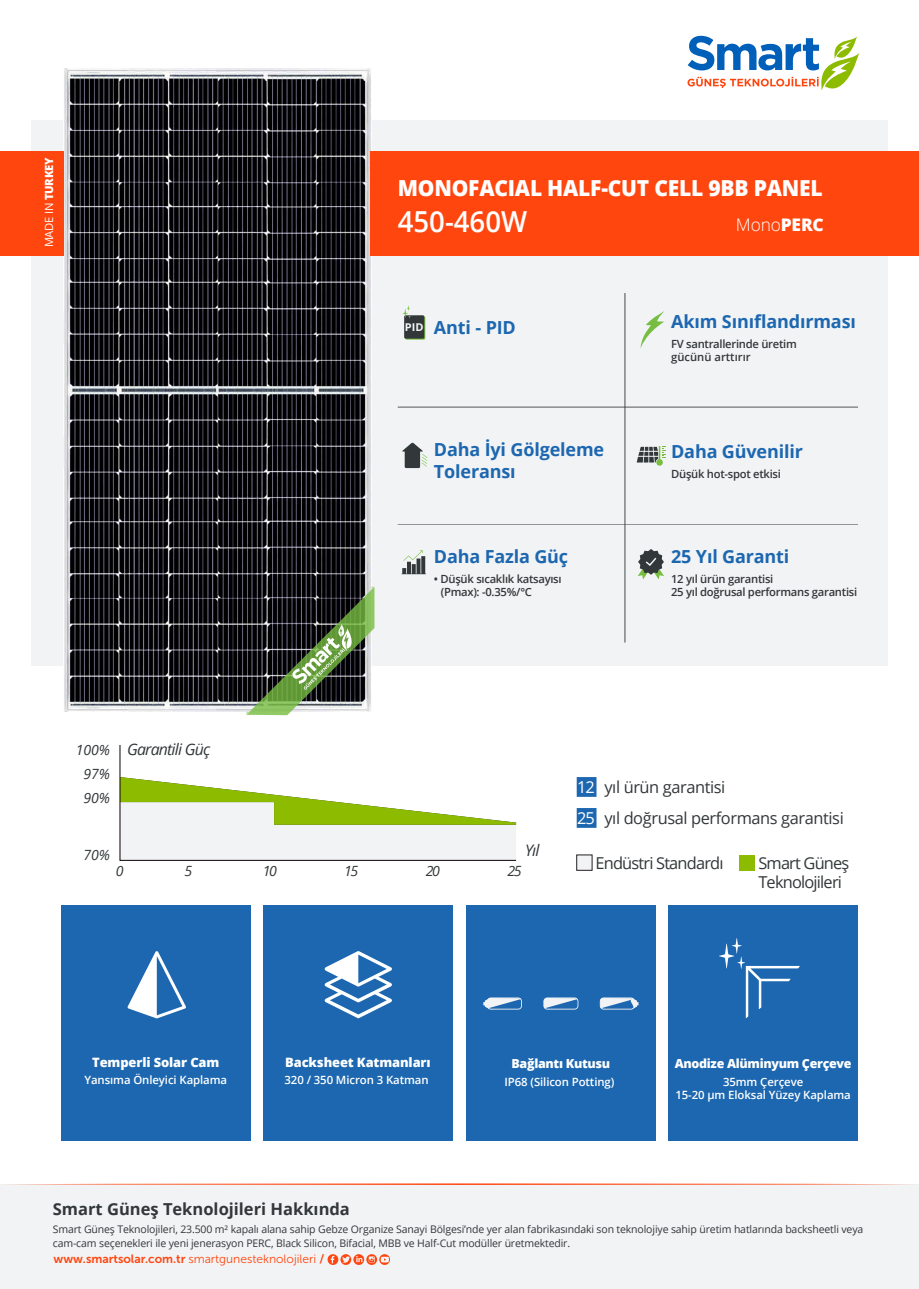
<style>
.page{position:relative;width:919px;height:1289px;background:#fff}
.page>*{position:absolute;margin:0;border:0;box-sizing:border-box;transform-origin:0 0}
.t1{font:600 28.95px "Open Sans";color:#fff;scale:.95 1}
.t2{font:800 22.05px "Open Sans";letter-spacing:-.01em;color:#fff;scale:.95 1}
.t3{font:700 18px/21.6px "Open Sans";letter-spacing:-.01em;color:#1c67b0}
.t4{font:300 17.4px "Open Sans";color:#fff}
.t5{font:700 16.5px "Open Sans";color:#323739}
.t6{font:16.35px/30.9px "Open Sans";letter-spacing:-.025em;color:#323739}
.t7{font:16.35px/19.6px "Open Sans";letter-spacing:-.05em;color:#323739}
.t8{font:italic 15.9px "Open Sans";letter-spacing:-.05em;color:#323739}
.t9{font:italic 14.1px/24px "Open Sans";letter-spacing:-.01em;color:#323739;text-align:center}
.t10{font:800 12.9px "Open Sans";letter-spacing:-.01em;color:#fff}
.t11{font:800 12.45px "Open Sans";letter-spacing:-.025em;color:#fff}
.t12{font:12px "Museo Sans 300";color:#ff460f}
.t13{font:600 11.4px/13.6px "Open Sans";letter-spacing:-.01em;color:#fff;text-align:center}
.t14{font:600 11.25px/13.5px "Open Sans";letter-spacing:-.025em;color:#323739}
.t15{font:11.25px "Open Sans";letter-spacing:-.025em;color:#fff}
.t16{font:700 10.65px "Open Sans";color:#f2f3f4}
.t17{font:10.5px/13.5px "Open Sans";letter-spacing:-.015em;color:#323739}
.s1{font-weight:800}
.s2{color:#fff}
.s3{font-family:"Museo Sans 700"}
</style>
<div class="page">
<div style="left:31px;top:121px;width:856px;height:545px;background:#f2f3f4"></div>
<img style="left:63px;top:69px;width:308px;height:642px">
<div style="left:0;top:151px;width:63px;height:104px;background:#ff460f"></div>
<div style="left:370px;top:151px;width:548px;height:104px;background:#ff460f"></div>
<hr style="left:398px;top:524px;width:459px;height:1px;background:#323739">
<hr style="left:398px;top:407px;width:459px;height:1px;background:#323739">
<hr style="left:624px;top:293px;width:1px;height:349px;background:#323739">
<svg style="left:402px;top:442px;width:25px;height:26px"></svg>
<svg style="left:401px;top:550px;width:25px;height:24px"></svg>
<svg style="left:405px;top:316px;width:20px;height:23px"></svg>
<div style="left:404px;top:315px;width:20px;height:23px;background:#323739;border-radius:2px"></div>
<svg style="left:402px;top:305px;width:9px;height:14px"></svg>
<svg style="left:636px;top:446px;width:29px;height:20px"></svg>
<svg style="left:638px;top:549px;width:26px;height:30px"></svg>
<svg style="left:640px;top:311px;width:24px;height:37px"></svg>
<div style="left:61px;top:905px;width:190px;height:235px;background:#1c67b0"></div>
<div style="left:466px;top:905px;width:189px;height:235px;background:#1c67b0"></div>
<div style="left:263px;top:905px;width:190px;height:235px;background:#1c67b0"></div>
<div style="left:668px;top:905px;width:189px;height:235px;background:#1c67b0"></div>
<svg style="left:127px;top:951px;width:59px;height:67px"></svg>
<svg style="left:719px;top:938px;width:81px;height:80px"></svg>
<svg style="left:483px;top:997px;width:39px;height:12px"></svg>
<svg style="left:599px;top:997px;width:39px;height:12px"></svg>
<svg style="left:543px;top:997px;width:35px;height:12px"></svg>
<svg style="left:324px;top:951px;width:68px;height:67px"></svg>
<div style="left:0;top:1184px;width:918px;height:104px;background:#f2f3f4"></div>
<svg style="left:72px;top:1183px;width:775px;height:1px"></svg>
<div style="left:576px;top:854px;width:16px;height:16px;background:#f2f3f4"></div>
<div style="left:738px;top:855px;width:16px;height:15px;background:#8dbb00"></div>
<svg style="left:576px;top:777px;width:20px;height:19px"></svg>
<svg style="left:120px;top:745px;width:396px;height:115px"></svg>
<svg style="left:576px;top:808px;width:20px;height:19px"></svg>
<svg style="left:327px;top:1254px;width:63px;height:10px"></svg>
<svg style="left:687px;top:36px;width:172px;height:55px"></svg>
<svg style="left:246px;top:586px;width:128px;height:129px"></svg>
<p class="t15" style="left:41px;top:247px;width:91px;rotate:-90deg">MADE IN <span class="s1">TURKEY</span></p>
<h2 class="t2" style="left:398px;top:171px;width:449px">MONOFACIAL HALF-CUT CELL 9BB PANEL</h2>
<h1 class="t1" style="left:398px;top:201px;width:138px">450-460W</h1>
<h3 class="t4" style="left:735px;top:213px;width:89px">Mono<span class="s1">PERC</span></h3>
<p class="t16" style="left:405px;top:319px;width:20px">PID</p>
<h3 class="t3" style="left:434px;top:316px;width:83px">Anti - PID</h3>
<h3 class="t3" style="left:434px;top:438px;width:172px">Daha İyi Gölgeleme<br>Toleransı</h3>
<h3 class="t3" style="left:434px;top:545px;width:136px">Daha Fazla Güç</h3>
<p class="t14" style="left:440px;top:571px;width:122px;text-indent:-7px">• Düşük sıcaklık katsayısı (Pmax): -0.35%/°C</p>
<h3 class="t3" style="left:671px;top:310px;width:186px">Akım Sınıflandırması</h3>
<p class="t14" style="left:671px;top:337px;width:127px">FV santrallerinde üretim gücünü arttırır</p>
<h3 class="t3" style="left:671px;top:440px;width:133px">Daha Güvenilir</h3>
<p class="t14" style="left:671px;top:466px;width:111px">Düşük hot-spot etkisi</p>
<h3 class="t3" style="left:671px;top:545px;width:120px">25 Yıl Garanti</h3>
<p class="t14" style="left:671px;top:571px;width:187px">12 yıl ürün garantisi<br>25 yıl doğrusal performans garantisi</p>
<h3 class="t9" style="left:76px;top:738px;width:36px">100%<br>97%<br>90%</h3>
<h3 class="t9" style="left:83px;top:842px;width:28px">70%</h3>
<h3 class="t8" style="left:127px;top:738px;width:84px">Garantili Güç</h3>
<h3 class="t8" style="left:525px;top:838px;width:16px">Yıl</h3>
<h3 class="t9" style="left:116px;top:858px;width:9px">0</h3>
<h3 class="t9" style="left:184px;top:858px;width:9px">5</h3>
<h3 class="t9" style="left:263px;top:858px;width:16px">10</h3>
<h3 class="t9" style="left:344px;top:858px;width:16px">15</h3>
<h3 class="t9" style="left:426px;top:858px;width:16px">20</h3>
<h3 class="t9" style="left:507px;top:858px;width:16px">25</h3>
<h3 class="t6" style="left:577px;top:771px;width:268px"><span class="s2">12</span> yıl ürün garantisi<br><span class="s2">25</span> yıl doğrusal performans garantisi</h3>
<h3 class="t7" style="left:595px;top:852px;width:130px">Endüstri Standardı</h3>
<h3 class="t7" style="left:758px;top:852px;width:92px">Smart Güneş<br>Teknolojileri</h3>
<p class="t10" style="left:92px;top:1052px;width:129px">Temperli Solar Cam</p>
<p class="t13" style="left:84px;top:1072px;width:144px">Yansıma Önleyici Kaplama</p>
<p class="t10" style="left:285px;top:1052px;width:147px">Backsheet Katmanları</p>
<p class="t13" style="left:284px;top:1072px;width:145px">320 / 350 Micron 3 Katman</p>
<p class="t11" style="left:511px;top:1054px;width:100px">Bağlantı Kutusu</p>
<p class="t13" style="left:504px;top:1074px;width:111px">IP68 (Silicon Potting)</p>
<p class="t11" style="left:674px;top:1054px;width:178px">Anodize Alüminyum Çerçeve</p>
<p class="t13" style="left:675px;top:1074px;width:177px">35mm Çerçeve<br>15-20 µm Eloksal Yüzey Kaplama</p>
<h3 class="t5" style="left:53px;top:1197px;width:298px">Smart Güneş Teknolojileri Hakkında</h3>
<p class="t17" style="left:53px;top:1222px;width:811px">Smart Güneş Teknolojileri, 23.500 m² kapalı alana sahip Gebze Organize Sanayi Bölgesi’nde yer alan fabrikasındaki son teknolojiye sahip üretim hatlarında backsheetli veya cam-cam seçenekleri ile yeni jenerasyon PERC, Black Silicon, Bifacial, MBB ve Half-Cut modüller üretmektedir.</p>
<p class="t12" style="left:53px;top:1252px;width:272px"><span class="s3">www.smartsolar.com.tr</span> smartgunesteknolojileri <span class="s3">/</span></p>
</div>
